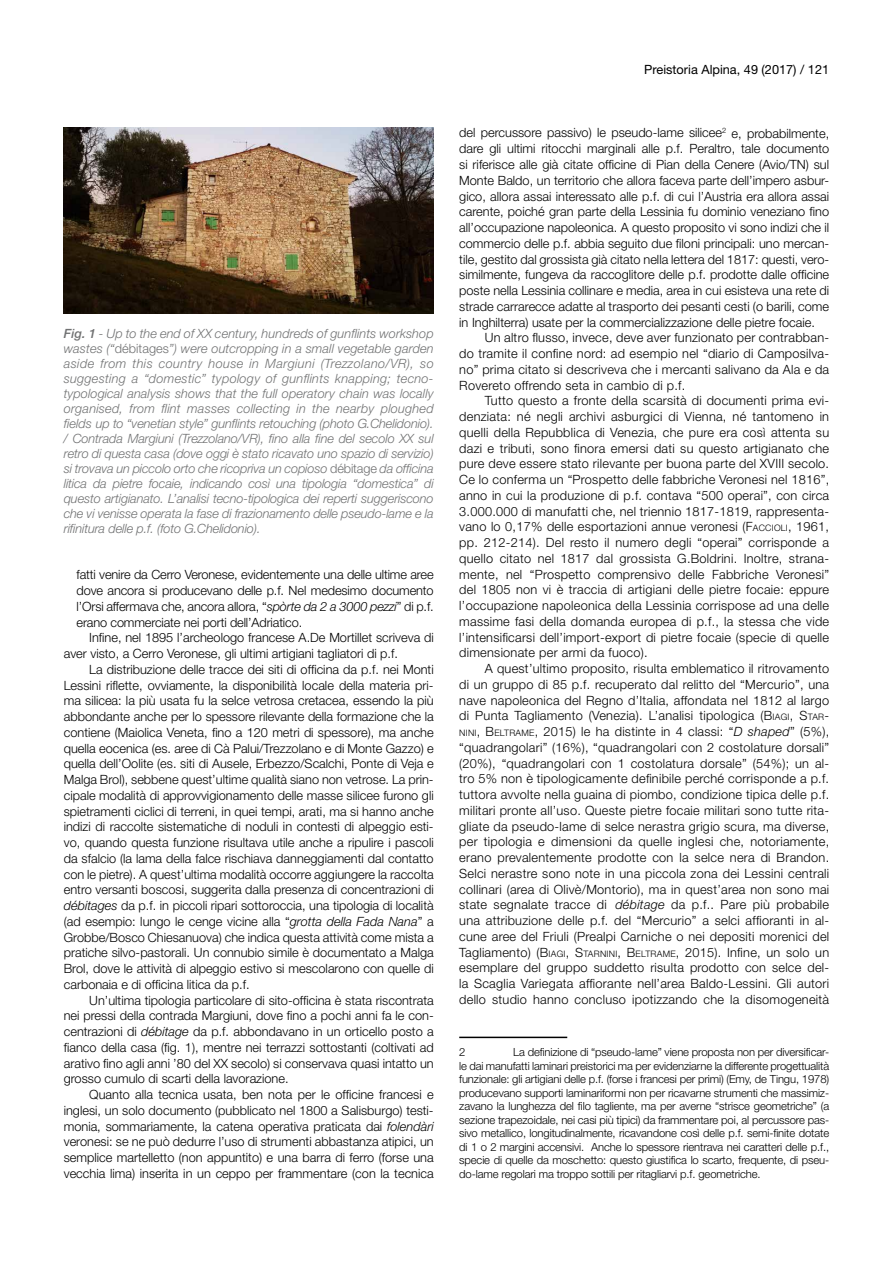
<style>
.page{position:relative;width:893px;height:1263px;background:#fff}
.page>*{position:absolute;margin:0;border:0;box-sizing:border-box;transform-origin:0 0}
.t1{font:300 12.75px/15.8px "Helvetica Neue";color:#000;text-align:justify}
.t2{font:italic 300 12.75px/15px "Helvetica Neue";letter-spacing:-.01em;color:#707172;text-align:justify}
.t3{font:12.75px "Helvetica Neue";color:#000}
.t4{font:300 11.25px/13.5px "Helvetica Neue";letter-spacing:-.01em;color:#000;text-align:justify}
.s1{font-weight:500}
.s2{font-style:normal}
.s3{font-style:italic}
.s4{font-style:inherit}
.s5{font-size:8.85px}
</style>
<div class="page">
<img style="left:64px;top:128px;width:370px;height:185px">
<hr style="left:459px;top:1037px;width:108px;height:1px;background:#000">
<p class="t2" style="left:64px;top:326px;width:371px"><span class="s1">Fig. 1</span> - Up to the end of XX century, hundreds of gunflints workshop wastes (“<span class="s2">débitages</span>”) were outcropping in a small vegetable garden aside from this country house in Margiuni (Trezzolano/VR), so suggesting a “domestic” typology of gunflints knapping; tecno&shy;typological analysis shows that the full operatory chain was locally organised, from flint masses collecting in the nearby ploughed fields up to “venetian style” gunflints retouching (photo G.Chelidonio). / Contrada Margiuni (Trezzolano/VR), fino alla fine del secolo XX sul retro di questa casa (dove oggi è stato ricavato uno spazio di servizio) si trovava un piccolo orto che ricopriva un copioso <span class="s2">débitage</span> da officina litica da pietre focaie, indicando così una tipologia “domestica” di questo artigianato. L’analisi tecno-tipologica dei reperti suggeriscono che vi venisse operata la fase di frazionamento delle pseudo-lame e la rifinitura delle p.f. (foto G.Chelidonio).</p>
<p class="t1" style="left:77px;top:567px;width:359px">fatti venire da Cerro Veronese, evidentemente una delle ultime aree dove ancora si producevano delle p.f. Nel medesimo documento l’Orsi affermava che, ancora allora, “<span class="s3">spòrte da 2 a 3000 pezzi</span>” di p.f. erano commerciate nei porti dell’Adriatico.</p>
<p class="t1" style="left:64px;top:630px;width:371px;text-indent:26px">Infine, nel 1895 l’archeologo francese A.De Mortillet scriveva di aver visto, a Cerro Veronese, gli ultimi artigiani tagliatori di p.f.</p>
<p class="t1" style="left:64px;top:661px;width:371px;text-indent:26px">La distribuzione delle tracce dei siti di officina da p.f. nei Monti Lessini riflette, ovviamente, la disponibilità locale della materia pri&shy;ma silicea: la più usata fu la selce vetrosa cretacea, essendo la più abbondante anche per lo spessore rilevante della formazione che la contiene (Maiolica Veneta, fino a 120 metri di spessore), ma anche quella eocenica (es. aree di Cà Palui/Trezzolano e di Monte Gazzo) e quella dell’Oolite (es. siti di Ausele, Erbezzo/Scalchi, Ponte di Veja e Malga Brol), sebbene quest’ultime qualità siano non vetrose. La prin&shy;cipale modalità di approvvigionamento delle masse silicee furono gli spietramenti ciclici di terreni, in quei tempi, arati, ma si hanno anche indizi di raccolte sistematiche di noduli in contesti di alpeggio esti&shy;vo, quando questa funzione risultava utile anche a ripulire i pascoli da sfalcio (la lama della falce rischiava danneggiamenti dal contatto con le pietre). A quest’ultima modalità occorre aggiungere la raccolta entro versanti boscosi, suggerita dalla presenza di concentrazioni di <span class="s3">débitages</span> da p.f. in piccoli ripari sottoroccia, una tipologia di località (ad esempio: lungo le cenge vicine alla “<span class="s3">grotta della Fada Nana</span>” a Grobbe/Bosco Chiesanuova) che indica questa attività come mista a pratiche silvo-pastorali. Un connubio simile è documentato a Malga Brol, dove le attività di alpeggio estivo si mescolarono con quelle di carbonaia e di officina litica da p.f.</p>
<p class="t1" style="left:64px;top:992px;width:371px;text-indent:26px">Un’ultima tipologia particolare di sito-officina è stata riscontrata nei pressi della contrada Margiuni, dove fino a pochi anni fa le con&shy;centrazioni di <span class="s3">débitage</span> da p.f. abbondavano in un orticello posto a fianco della casa (fig. 1), mentre nei terrazzi sottostanti (coltivati ad arativo fino agli anni ’80 del XX secolo) si conservava quasi intatto un grosso cumulo di scarti della lavorazione.</p>
<p class="t1" style="left:64px;top:1086px;width:371px;text-indent:26px">Quanto alla tecnica usata, ben nota per le officine francesi e inglesi, un solo documento (pubblicato nel 1800 a Salisburgo) testi&shy;monia, sommariamente, la catena operativa praticata dai <span class="s3">folendàri </span>veronesi: se ne può dedurre l’uso di strumenti abbastanza atipici, un semplice martelletto (non appuntito) e una barra di ferro (forse una vecchia lima) inserita in un ceppo per frammentare (con la tecnica</p>
<p class="t3" style="left:644px;top:62px;width:186px">Preistoria Alpina, 49 (2017) / 121</p>
<p class="t1" style="left:459px;top:125px;width:371px">del percussore passivo) le pseudo-lame silicee<sup>2</sup> e, probabilmente, dare gli ultimi ritocchi marginali alle p.f. Peraltro, tale documento si riferisce alle già citate officine di Pian della Cenere (Avio/TN) sul Monte Baldo, un territorio che allora faceva parte dell’impero asbur&shy;gico, allora assai interessato alle p.f. di cui l’Austria era allora assai carente, poiché gran parte della Lessinia fu dominio veneziano fino all’occupazione napoleonica. A questo proposito vi sono indizi che il commercio delle p.f. abbia seguito due filoni principali: uno mercan&shy;tile, gestito dal grossista già citato nella lettera del 1817: questi, vero&shy;similmente, fungeva da raccoglitore delle p.f. prodotte dalle officine poste nella Lessinia collinare e media, area in cui esisteva una rete di strade carrarecce adatte al trasporto dei pesanti cesti (o barili, come in Inghilterra) usate per la commercializzazione delle pietre focaie.</p>
<p class="t1" style="left:459px;top:330px;width:371px;text-indent:26px">Un altro flusso, invece, deve aver funzionato per contrabban&shy;do tramite il confine nord: ad esempio nel “diario di Camposilva&shy;no” prima citato si descriveva che i mercanti salivano da Ala e da Rovereto offrendo seta in cambio di p.f.</p>
<p class="t1" style="left:459px;top:393px;width:371px;text-indent:26px">Tutto questo a fronte della scarsità di documenti prima evi&shy;denziata: né negli archivi asburgici di Vienna, né tantomeno in quelli della Repubblica di Venezia, che pure era così attenta su dazi e tributi, sono finora emersi dati su questo artigianato che pure deve essere stato rilevante per buona parte del XVIII secolo.<br>Ce lo conferma un “Prospetto delle fabbriche Veronesi nel 1816”, anno in cui la produzione di p.f. contava “500 operai”, con circa 3.000.000 di manufatti che, nel triennio 1817-1819, rappresenta&shy;vano lo 0,17% delle esportazioni annue veronesi (<span class="s4">F</span><span class="s5">ACCIOLI</span><span class="s4">,</span> 1961, pp. 212-214). Del resto il numero degli “operai” corrisponde a quello citato nel 1817 dal grossista G.Boldrini. Inoltre, strana&shy;mente, nel “Prospetto comprensivo delle Fabbriche Veronesi” del 1805 non vi è traccia di artigiani delle pietre focaie: eppure l’occupazione napoleonica della Lessinia corrispose ad una delle massime fasi della domanda europea di p.f., la stessa che vide l’intensificarsi dell’import-export di pietre focaie (specie di quelle dimensionate per armi da fuoco).</p>
<p class="t1" style="left:459px;top:660px;width:371px;text-indent:26px">A quest’ultimo proposito, risulta emblematico il ritrovamento di un gruppo di 85 p.f. recuperato dal relitto del “Mercurio”, una nave napoleonica del Regno d’Italia, affondata nel 1812 al largo di Punta Tagliamento (Venezia). L’analisi tipologica (<span class="s4">B</span><span class="s5">IAGI</span><span class="s4">, S</span><span class="s5">TAR</span><span class="s4">-</span><span class="s5">NINI</span><span class="s4">, B</span><span class="s5">ELTRAME</span>, 2015) le ha distinte in 4 classi: “<span class="s3">D shaped</span>” (5%), “quadrangolari” (16%), “quadrangolari con 2 costolature dorsali” (20%), “quadrangolari con 1 costolatura dorsale” (54%); un al&shy;tro 5% non è tipologicamente definibile perché corrisponde a p.f. tuttora avvolte nella guaina di piombo, condizione tipica delle p.f. militari pronte all’uso. Queste pietre focaie militari sono tutte rita&shy;gliate da pseudo-lame di selce nerastra grigio scura, ma diverse, per tipologia e dimensioni da quelle inglesi che, notoriamente, erano prevalentemente prodotte con la selce nera di Brandon.<br>Selci nerastre sono note in una piccola zona dei Lessini centrali collinari (area di Olivè/Montorio), ma in quest’area non sono mai state segnalate tracce di <span class="s3">débitage</span> da p.f.. Pare più probabile una attribuzione delle p.f. del “Mercurio” a selci affioranti in al&shy;cune aree del Friuli (Prealpi Carniche o nei depositi morenici del Tagliamento) (<span class="s4">B</span><span class="s5">IAGI</span><span class="s4">, S</span><span class="s5">TARNINI</span><span class="s4">, B</span><span class="s5">ELTRAME</span>, 2015). Infine, un solo un esemplare del gruppo suddetto risulta prodotto con selce del&shy;la Scaglia Variegata affiorante nell’area Baldo-Lessini. Gli autori dello studio hanno concluso ipotizzando che la disomogeneità</p>
<p class="t4" style="left:459px;top:1045px;width:371px;text-indent:54px">La definizione di “pseudo-lame” viene proposta non per diversificar&shy;le dai manufatti laminari preistorici ma per evidenziarne la differente progettualità funzionale: gli artigiani delle p.f. (forse i francesi per primi) (Emy, de Tingu, 1978) producevano supporti laminariformi non per ricavarne strumenti che massimiz&shy;zavano la lunghezza del filo tagliente, ma per averne “strisce geometriche” (a sezione trapezoidale, nei casi più tipici) da frammentare poi, al percussore pas&shy;sivo metallico, longitudinalmente, ricavandone così delle p.f. semi-finite dotate di 1 o 2 margini accensivi. Anche lo spessore rientrava nei caratteri delle p.f., specie di quelle da moschetto: questo giustifica lo scarto, frequente, di pseu&shy;do-lame regolari ma troppo sottili per ritagliarvi p.f. geometriche.</p>
<p class="t4" style="left:459px;top:1045px;width:8px">2</p>
</div>
